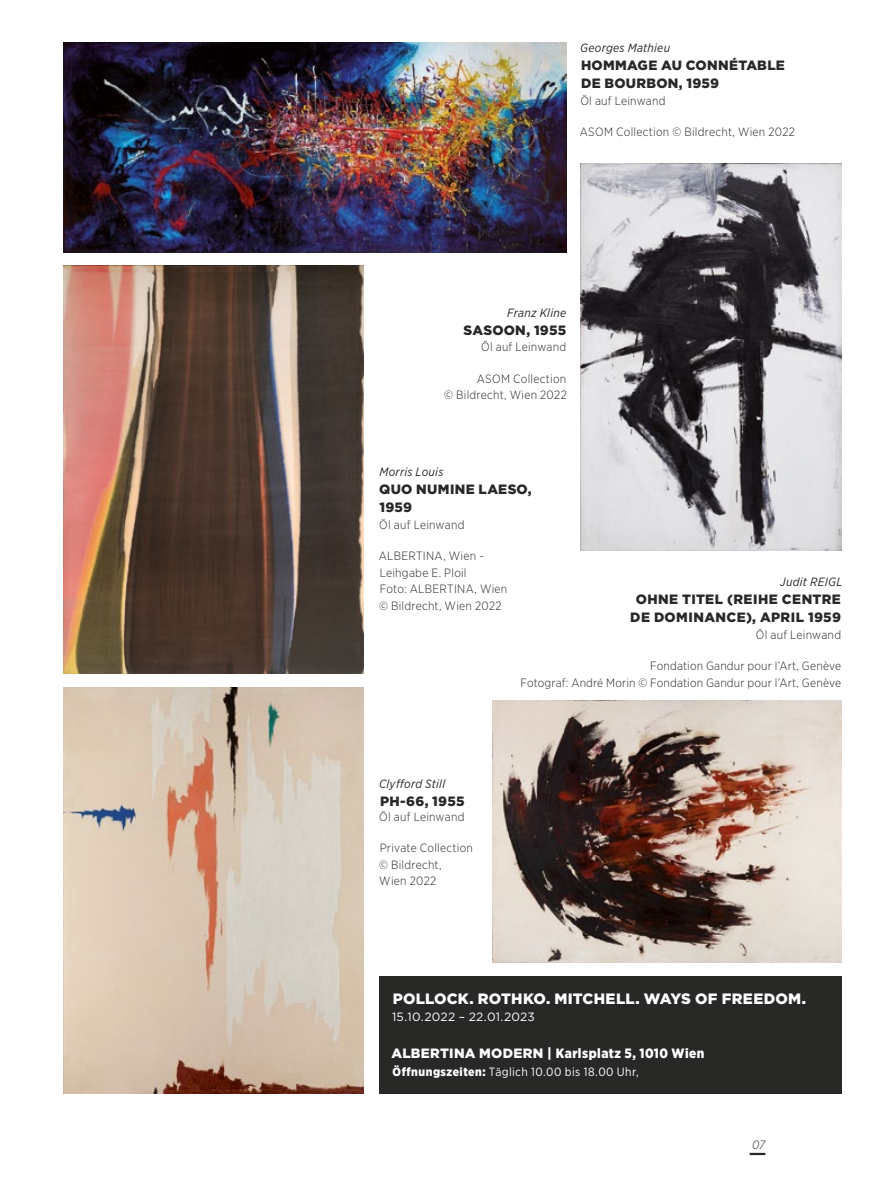
<style>
.page{position:relative;width:893px;height:1191px;background:#fff}
.page>*{position:absolute;margin:0;border:0;box-sizing:border-box;transform-origin:0 0}
.t1{font:900 15px "Gotham";letter-spacing:.01em;color:#fff}
.t2{font:900 13.5px/18px "Gotham";letter-spacing:.02em;color:#282827}
.t3{font:900 13.5px "Gotham Narrow";letter-spacing:.035em;color:#fff}
.t4{font:300 12px/16.5px "Gotham Narrow";letter-spacing:.02em;color:#282827}
.t5{font:italic 12px "Gotham Narrow";letter-spacing:.025em;color:#282827}
.t6{font:12px "Gotham Narrow";letter-spacing:.035em;color:#fff}
.t7{font:12px "Gotham";letter-spacing:.02em;color:#fff}
.t8{font:italic 300 12px "Gotham Narrow";color:#282827}
.s1{font-family:"Gotham"}
.s2{font-weight:900}
</style>
<div class="page">
<hr style="left:750px;top:1152px;width:15px;height:3px;background:#282827">
<div style="left:379px;top:976px;width:463px;height:117px;background:#282827"></div>
<img style="left:64px;top:687px;width:300px;height:406px">
<img style="left:64px;top:266px;width:300px;height:408px">
<img style="left:580px;top:163px;width:262px;height:387px">
<img style="left:64px;top:43px;width:503px;height:209px">
<img style="left:492px;top:700px;width:350px;height:262px">
<p class="t5" style="left:580px;top:40px;width:92px">Georges Mathieu</p>
<p class="t2" style="left:581px;top:56px;width:205px">HOMMAGE AU CONNÉTABLE<br>DE BOURBON, 1959</p>
<p class="t4" style="left:580px;top:92px;width:87px">Öl auf Leinwand</p>
<p class="t4" style="left:580px;top:123px;width:217px">ASOM Collection © Bildrecht, Wien 2022</p>
<p class="t5" style="left:507px;top:305px;width:61px">Franz Kline</p>
<p class="t2" style="left:464px;top:321px;width:104px">SASOON, 1955</p>
<p class="t4" style="left:481px;top:339px;width:87px">Öl auf Leinwand</p>
<p class="t4" style="left:444px;top:370px;width:124px;text-align:right">ASOM Collection<br>© Bildrecht, Wien 2022</p>
<p class="t5" style="left:379px;top:464px;width:66px">Morris Louis</p>
<p class="t2" style="left:379px;top:480px;width:154px">QUO NUMINE LAESO,<br>1959</p>
<p class="t4" style="left:379px;top:516px;width:87px">Öl auf Leinwand</p>
<p class="t4" style="left:379px;top:547px;width:130px">ALBERTINA, Wien -<br>Leihgabe E. Ploil<br>Foto: ALBERTINA, Wien © Bildrecht, Wien 2022</p>
<p class="t5" style="left:780px;top:574px;width:64px">Judit REIGL</p>
<p class="t2" style="left:630px;top:590px;width:212px;text-align:center">OHNE TITEL (REIHE CENTRE<br>DE DOMINANCE), APRIL 1959</p>
<p class="t4" style="left:756px;top:626px;width:87px">Öl auf Leinwand</p>
<p class="t4" style="left:521px;top:657px;width:322px;text-align:right">Fondation Gandur pour l’Art, Genève<br>Fotograf: André Morin © Fondation Gandur pour l’Art, Genève</p>
<p class="t5" style="left:379px;top:776px;width:68px">Clyfford Still</p>
<p class="t2" style="left:380px;top:791px;width:86px">PH-66, 1955</p>
<p class="t4" style="left:379px;top:808px;width:87px">Öl auf Leinwand</p>
<p class="t4" style="left:379px;top:839px;width:95px">Private Collection © Bildrecht,<br>Wien 2022</p>
<p class="t1" style="left:393px;top:988px;width:415px">POLLOCK. ROTHKO. MITCHELL. WAYS OF FREEDOM.</p>
<p class="t7" style="left:392px;top:1009px;width:144px">15.10.2022 – 22.01.2023</p>
<p class="t3" style="left:391px;top:1043px;width:315px"><span class="s1">ALBERTINA MODERN |</span> Karlsplatz 5, 1010 Wien</p>
<p class="t6" style="left:393px;top:1064px;width:248px"><span class="s2">Öffnungszeiten:</span> Täglich 10.00 bis 18.00 Uhr,</p>
<p class="t8" style="left:752px;top:1137px;width:14px">07</p>
</div>
